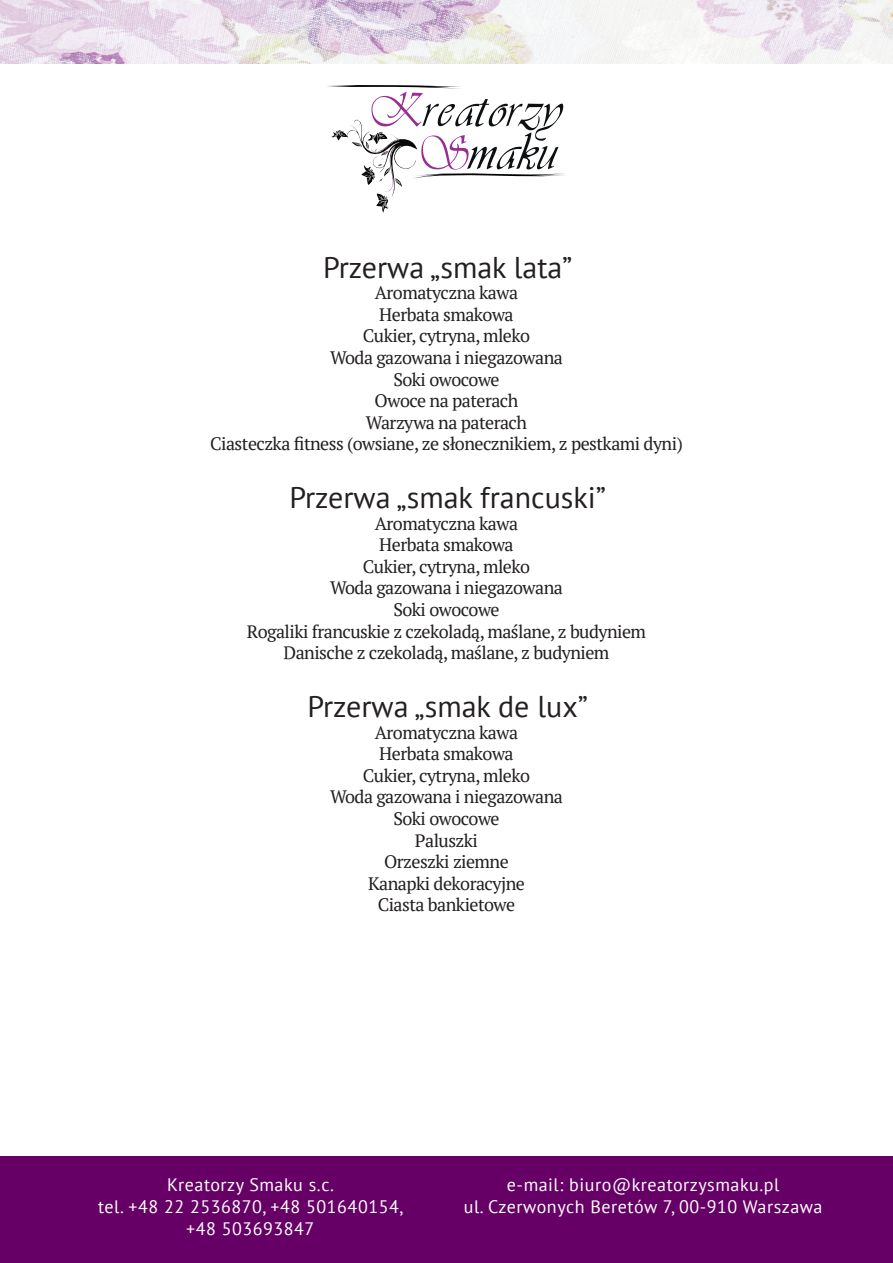
<style>
.page{position:relative;width:893px;height:1263px;background:#fff}
.page>*{position:absolute;margin:0;border:0;box-sizing:border-box;transform-origin:0 0}
.Styl_akapitowy_2{font:30px "PT Sans";color:#231f20}
.Styl_akapitowy_3{font:18px "PT Serif";letter-spacing:-.03em;color:#231f20}
.t1{font:18px/21.6px "PT Sans";letter-spacing:.03em;color:#fff;text-align:center}
</style>
<div class="page">
<svg style="left:328px;top:85px;width:237px;height:128px"></svg>
<img style="left:0;top:0;width:893px;height:64px">
<div style="left:0;top:1157px;width:893px;height:106px;background:#606"></div>
<p class="Styl_akapitowy_2" style="left:323px;top:248px;width:251px">Przerwa „smak lata”</p>
<p class="Styl_akapitowy_3" style="left:375px;top:281px;width:145px">Aromatyczna kawa</p>
<p class="Styl_akapitowy_3" style="left:379px;top:303px;width:136px">Herbata smakowa</p>
<p class="Styl_akapitowy_3" style="left:363px;top:324px;width:169px">Cukier, cytryna, mleko</p>
<p class="Styl_akapitowy_3" style="left:330px;top:346px;width:234px">Woda gazowana i niegazowana</p>
<p class="Styl_akapitowy_3" style="left:393px;top:368px;width:108px">Soki owocowe</p>
<p class="Styl_akapitowy_3" style="left:375px;top:389px;width:145px">Owoce na paterach</p>
<p class="Styl_akapitowy_3" style="left:366px;top:411px;width:163px">Warzywa na paterach</p>
<p class="Styl_akapitowy_3" style="left:210px;top:432px;width:474px">Ciasteczka fitness (owsiane, ze słonecznikiem, z pestkami dyni)</p>
<p class="Styl_akapitowy_2" style="left:289px;top:478px;width:318px">Przerwa „smak francuski”</p>
<p class="Styl_akapitowy_3" style="left:375px;top:512px;width:145px">Aromatyczna kawa</p>
<p class="Styl_akapitowy_3" style="left:379px;top:533px;width:136px">Herbata smakowa</p>
<p class="Styl_akapitowy_3" style="left:363px;top:555px;width:169px">Cukier, cytryna, mleko</p>
<p class="Styl_akapitowy_3" style="left:330px;top:576px;width:234px">Woda gazowana i niegazowana</p>
<p class="Styl_akapitowy_3" style="left:393px;top:598px;width:108px">Soki owocowe</p>
<p class="Styl_akapitowy_3" style="left:247px;top:620px;width:401px">Rogaliki francuskie z czekoladą, maślane, z budyniem</p>
<p class="Styl_akapitowy_3" style="left:283px;top:641px;width:327px">Danische z czekoladą, maślane, z budyniem</p>
<p class="Styl_akapitowy_2" style="left:307px;top:687px;width:282px">Przerwa „smak de lux”</p>
<p class="Styl_akapitowy_3" style="left:375px;top:720px;width:145px">Aromatyczna kawa</p>
<p class="Styl_akapitowy_3" style="left:379px;top:742px;width:136px">Herbata smakowa</p>
<p class="Styl_akapitowy_3" style="left:363px;top:764px;width:169px">Cukier, cytryna, mleko</p>
<p class="Styl_akapitowy_3" style="left:330px;top:785px;width:234px">Woda gazowana i niegazowana</p>
<p class="Styl_akapitowy_3" style="left:393px;top:807px;width:108px">Soki owocowe</p>
<p class="Styl_akapitowy_3" style="left:415px;top:828px;width:65px">Paluszki</p>
<p class="Styl_akapitowy_3" style="left:384px;top:850px;width:126px">Orzeszki ziemne</p>
<p class="Styl_akapitowy_3" style="left:368px;top:872px;width:158px">Kanapki dekoracyjne</p>
<p class="Styl_akapitowy_3" style="left:378px;top:893px;width:139px">Ciasta bankietowe</p>
<p class="t1" style="left:98px;top:1174px;width:306px">Kreatorzy Smaku s.c.<br>tel. +48 22 2536870, +48 501640154, +48 503693847</p>
<p class="t1" style="left:464px;top:1174px;width:360px">e-mail: biuro@kreatorzysmaku.pl<br>ul. Czerwonych Beretów 7, 00-910 Warszawa</p>
</div>
